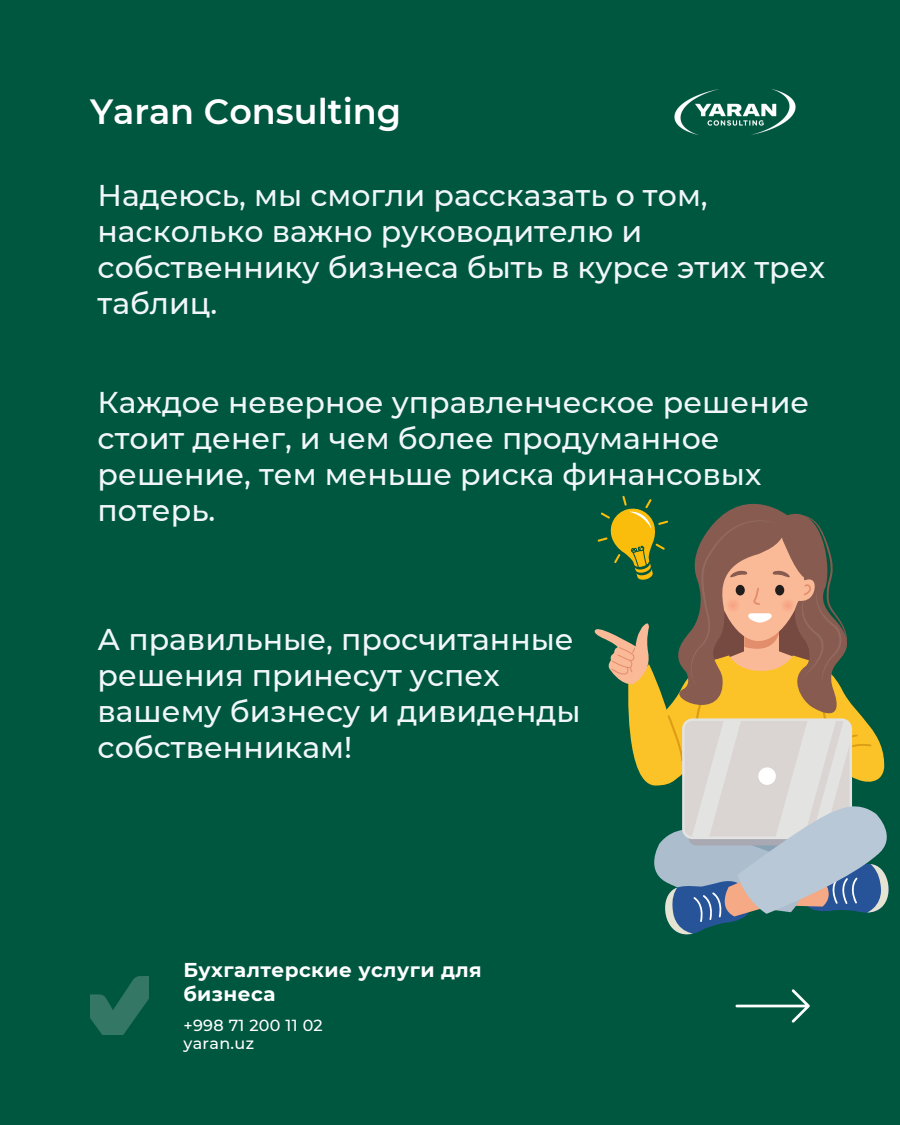
<style>
.page{position:relative;width:900px;height:1125px;background:#00573f}
.page>*{position:absolute;margin:0;border:0;box-sizing:border-box;transform-origin:0 0}
.t1{font:600 35px "Montserrat";color:#fff}
.t2{font:500 30px/36px "Montserrat";color:#f1f6f9}
.t3{font:700 20px/24px "Montserrat";letter-spacing:.02em;color:#fff}
.t4{font:500 16px "Montserrat";letter-spacing:.02em;color:#fff}
</style>
<div class="page">
<img style="left:674px;top:89px;width:122px;height:46px">
<img style="left:90px;top:977px;width:58px;height:58px">
<svg style="left:735px;top:989px;width:75px;height:34px"></svg>
<svg style="left:594px;top:496px;width:295px;height:438px"></svg>
<h2 class="t1" style="left:90px;top:90px;width:313px">Yaran Consulting</h2>
<h2 class="t2" style="left:98px;top:177px;width:729px">Надеюсь, мы смогли рассказать о том, насколько важно руководителю и собственнику бизнеса быть в курсе этих трех таблиц.</h2>
<h3 class="t2" style="left:98px;top:385px;width:713px">Каждое неверное управленческое решение стоит денег, и чем более продуманное решение, тем меньше риска финансовых потерь.</h3>
<p class="t2" style="left:98px;top:621px;width:485px">А правильные, просчитанные решения принесут успех вашему бизнесу и дивиденды собственникам!</p>
<p class="t3" style="left:183px;top:958px;width:300px">Бухгалтерские услуги для бизнеса</p>
<h2 class="t4" style="left:183px;top:1015px;width:141px">+998 71 200 11 02</h2>
<p class="t4" style="left:183px;top:1034px;width:72px">yaran.uz</p>
</div>
